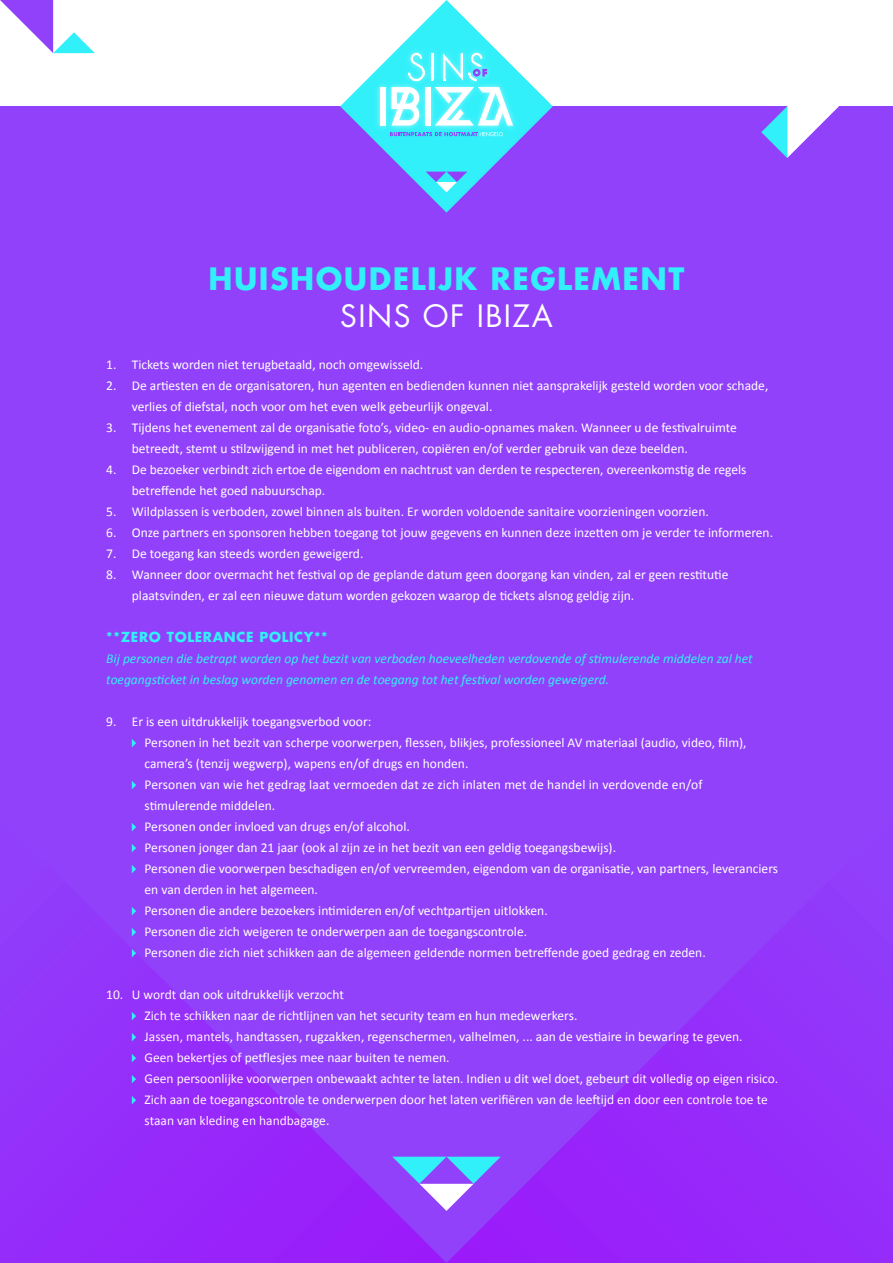
<style>
.page{position:relative;width:893px;height:1263px;background:#fff}
.page>*{position:absolute;margin:0;border:0;box-sizing:border-box;transform-origin:0 0}
.t1{font:700 30px "Futura";letter-spacing:.05em;color:#32f0fa}
.t2{font:30px "Futura";letter-spacing:.05em;color:#fff}
.t3{font:13.5px/21px "Calibri";color:#fff}
.t4{font:italic 13.5px/21px "Calibri";color:#32f0fa}
.t5{font:700 13.5px "Futura";letter-spacing:.05em;color:#32f0fa}
</style>
<div class="page">
<div style="left:0;top:106px;width:893px;height:1157px;background:#9141fa"></div>
<svg style="left:340px;top:0;width:213px;height:213px"></svg>
<img style="left:400px;top:45px;width:61px;height:8px">
<img style="left:424px;top:46px;width:8px;height:7px">
<img style="left:436px;top:46px;width:5px;height:7px">
<img style="left:461px;top:45px;width:29px;height:8px">
<img style="left:372px;top:80px;width:149px;height:53px">
<svg style="left:390px;top:132px;width:113px;height:4px"></svg>
<div style="left:380px;top:87px;width:5px;height:39px;background:#fff"></div>
<svg style="left:391px;top:53px;width:122px;height:73px"></svg>
<svg style="left:426px;top:172px;width:41px;height:20px"></svg>
<svg style="left:132px;top:739px;width:4px;height:8px"></svg>
<svg style="left:132px;top:781px;width:4px;height:8px"></svg>
<svg style="left:0;top:0;width:95px;height:53px"></svg>
<svg style="left:761px;top:106px;width:78px;height:52px"></svg>
<svg style="left:446px;top:937px;width:447px;height:326px"></svg>
<svg style="left:0;top:823px;width:446px;height:440px"></svg>
<h1 class="t1" style="left:208px;top:258px;width:477px">HUISHOUDELIJK REGLEMENT</h1>
<h1 class="t2" style="left:340px;top:296px;width:214px">SINS OF IBIZA</h1>
<p class="t3" style="left:106px;top:354px;width:318px">1. Tickets worden niet terugbetaald, noch omgewisseld.</p>
<p class="t3" style="left:132px;top:375px;width:638px;text-indent:-26px">2. De artiesten en de organisatoren, hun agenten en bedienden kunnen niet aansprakelijk gesteld worden voor schade, verlies of diefstal, noch voor om het even welk gebeurlijk ongeval.</p>
<p class="t3" style="left:132px;top:417px;width:606px;text-indent:-26px">3. Tijdens het evenement zal de organisatie foto’s, video- en audio-opnames maken. Wanneer u de festivalruimte betreedt, stemt u stilzwijgend in met het publiceren, copiëren en/of verder gebruik van deze beelden.</p>
<p class="t3" style="left:132px;top:459px;width:616px;text-indent:-26px">4. De bezoeker verbindt zich ertoe de eigendom en nachtrust van derden te respecteren, overeenkomstig de regels betreffende het goed nabuurschap.</p>
<p class="t3" style="left:106px;top:501px;width:604px">5. Wildplassen is verboden, zowel binnen als buiten. Er worden voldoende sanitaire voorzieningen voorzien.</p>
<p class="t3" style="left:106px;top:522px;width:668px">6. Onze partners en sponsoren hebben toegang tot jouw gegevens en kunnen deze inzetten om je verder te informeren.</p>
<p class="t3" style="left:106px;top:543px;width:259px">7. De toegang kan steeds worden geweigerd.</p>
<p class="t3" style="left:132px;top:564px;width:598px;text-indent:-26px">8. Wanneer door overmacht het festival op de geplande datum geen doorgang kan vinden, zal er geen restitutie plaatsvinden, er zal een nieuwe datum worden gekozen waarop de tickets alsnog geldig zijn.</p>
<p class="t5" style="left:106px;top:628px;width:223px">**ZERO TOLERANCE POLICY**</p>
<p class="t4" style="left:106px;top:648px;width:648px">Bij personen die betrapt worden op het bezit van verboden hoeveelheden verdovende of stimulerende middelen zal het toegangsticket in beslag worden genomen en de toegang tot het festival worden geweigerd.</p>
<p class="t3" style="left:145px;top:711px;width:635px;text-indent:-38px">9. Er is een uitdrukkelijk toegangsverbod voor:<br>Personen in het bezit van scherpe voorwerpen, flessen, blikjes, professioneel AV materiaal (audio, video, film), camera’s (tenzij wegwerp), wapens en/of drugs en honden.<br>Personen van wie het gedrag laat vermoeden dat ze zich inlaten met de handel in verdovende en/of stimulerende middelen.<br>Personen onder invloed van drugs en/of alcohol.<br>Personen jonger dan 21 jaar (ook al zijn ze in het bezit van een geldig toegangsbewijs).<br>Personen die voorwerpen beschadigen en/of vervreemden, eigendom van de organisatie, van partners, leveranciers en van derden in het algemeen.<br>Personen die andere bezoekers intimideren en/of vechtpartijen uitlokken.<br>Personen die zich weigeren te onderwerpen aan de toegangscontrole.<br>Personen die zich niet schikken aan de algemeen geldende normen betreffende goed gedrag en zeden.</p>
<p class="t3" style="left:145px;top:984px;width:635px;text-indent:-38px">10. U wordt dan ook uitdrukkelijk verzocht<br>Zich te schikken naar de richtlijnen van het security team en hun medewerkers.<br>Jassen, mantels, handtassen, rugzakken, regenschermen, valhelmen, ... aan de vestiaire in bewaring te geven.<br>Geen bekertjes of petflesjes mee naar buiten te nemen.<br>Geen persoonlijke voorwerpen onbewaakt achter te laten. Indien u dit wel doet, gebeurt dit volledig op eigen risico.<br>Zich aan de toegangscontrole te onderwerpen door het laten verifiëren van de leeftijd en door een controle toe te staan van kleding en handbagage.</p>
</div>
